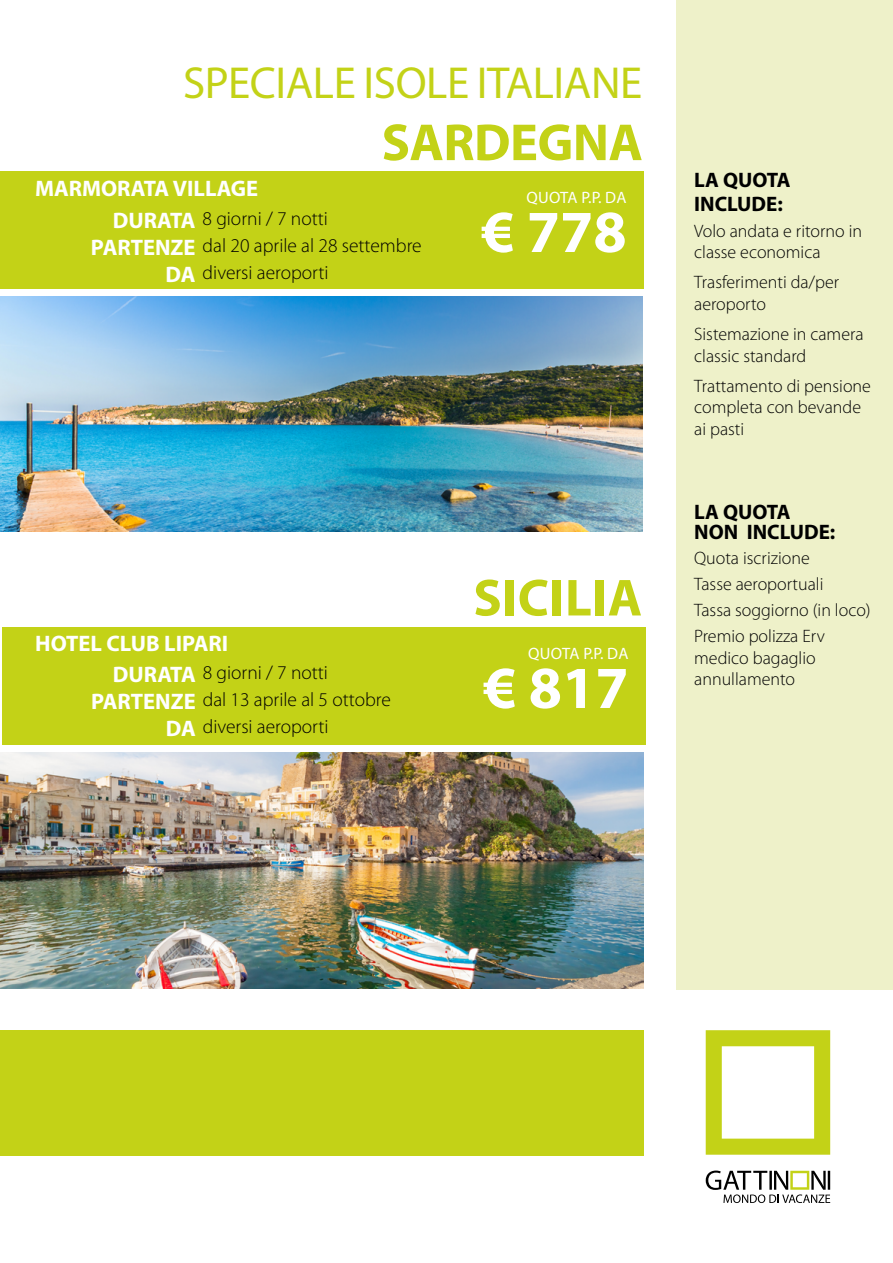
<style>
.page{position:relative;width:893px;height:1263px;background:#fff}
.page>*{position:absolute;margin:0;border:0;box-sizing:border-box;transform-origin:0 0}
.t1{font:700 60px "Myriad Pro";color:#fff}
.t2{font:700 52.5px "Myriad Pro";letter-spacing:-.01em;color:#c3d217}
.t3{font:700 52.5px "Myriad Pro";letter-spacing:.01em;color:#c3d217}
.t4{font:45px "Myriad Pro";letter-spacing:-.01em;color:#c3d217}
.t5{font:700 22.5px/27px "Myriad Pro";color:#fff;text-align:right}
.t6{font:700 21px/24px "Myriad Pro";color:#000}
.t7{font:300 19.5px/27px "Myriad Pro";color:#000}
.t8{font:300 18px/21.6px "Myriad Pro";color:#000}
.t9{font:16.5px "Myriad Pro";letter-spacing:.005em;color:#fff}
</style>
<div class="page">
<div style="left:0;top:171px;width:643px;height:117px;background:#c3d217"></div>
<div style="left:676px;top:0;width:217px;height:989px;background:#eef1c9"></div>
<div style="left:0;top:1030px;width:643px;height:125px;background:#c3d217"></div>
<svg style="left:706px;top:1030px;width:124px;height:125px"></svg>
<svg style="left:706px;top:1170px;width:124px;height:33px"></svg>
<img style="left:0;top:297px;width:643px;height:235px">
<img style="left:1px;top:753px;width:642px;height:235px">
<div style="left:2px;top:627px;width:643px;height:117px;background:#c3d217"></div>
<h3 class="t4" style="left:183px;top:55px;width:461px">SPECIALE ISOLE ITALIANE</h3>
<h2 class="t2" style="left:382px;top:108px;width:263px">SARDEGNA</h2>
<p class="t5" style="left:35px;top:175px;width:225px">MARMORATA VILLAGE</p>
<p class="t5" style="left:91px;top:206px;width:106px">DURATA<br>PARTENZE<br>DA</p>
<p class="t7" style="left:203px;top:205px;width:221px">8 giorni / 7 notti<br>dal 20 aprile al 28 settembre diversi aeroporti</p>
<p class="t9" style="left:526px;top:187px;width:102px">QUOTA P.P. DA</p>
<h1 class="t1" style="left:481px;top:193px;width:147px">€ 778</h1>
<p class="t5" style="left:35px;top:629px;width:195px">HOTEL CLUB LIPARI</p>
<p class="t5" style="left:91px;top:660px;width:106px">DURATA<br>PARTENZE<br>DA</p>
<p class="t7" style="left:203px;top:659px;width:190px">8 giorni / 7 notti<br>dal 13 aprile al 5 ottobre diversi aeroporti</p>
<h2 class="t3" style="left:473px;top:563px;width:170px">SICILIA</h2>
<p class="t9" style="left:528px;top:643px;width:102px">QUOTA P.P. DA</p>
<h1 class="t1" style="left:483px;top:649px;width:147px">€ 817</h1>
<p class="t6" style="left:694px;top:167px;width:98px">LA QUOTA<br>INCLUDE:</p>
<p class="t8" style="left:694px;top:220px;width:169px">Volo andata e ritorno in classe economica</p>
<p class="t8" style="left:694px;top:271px;width:146px">Trasferimenti da/per aeroporto</p>
<p class="t8" style="left:694px;top:323px;width:171px">Sistemazione in camera classic standard</p>
<p class="t8" style="left:694px;top:375px;width:178px">Trattamento di pensione completa con bevande ai pasti</p>
<p class="t6" style="left:694px;top:501px;width:143px;line-height:19.5px">LA QUOTA<br>NON INCLUDE:</p>
<p class="t8" style="left:694px;top:545px;width:178px;line-height:25.8px">Quota iscrizione<br>Tasse aeroportuali<br>Tassa soggiorno (in loco)<br>Premio polizza Erv</p>
<p class="t8" style="left:694px;top:647px;width:123px">medico bagaglio annullamento</p>
</div>
